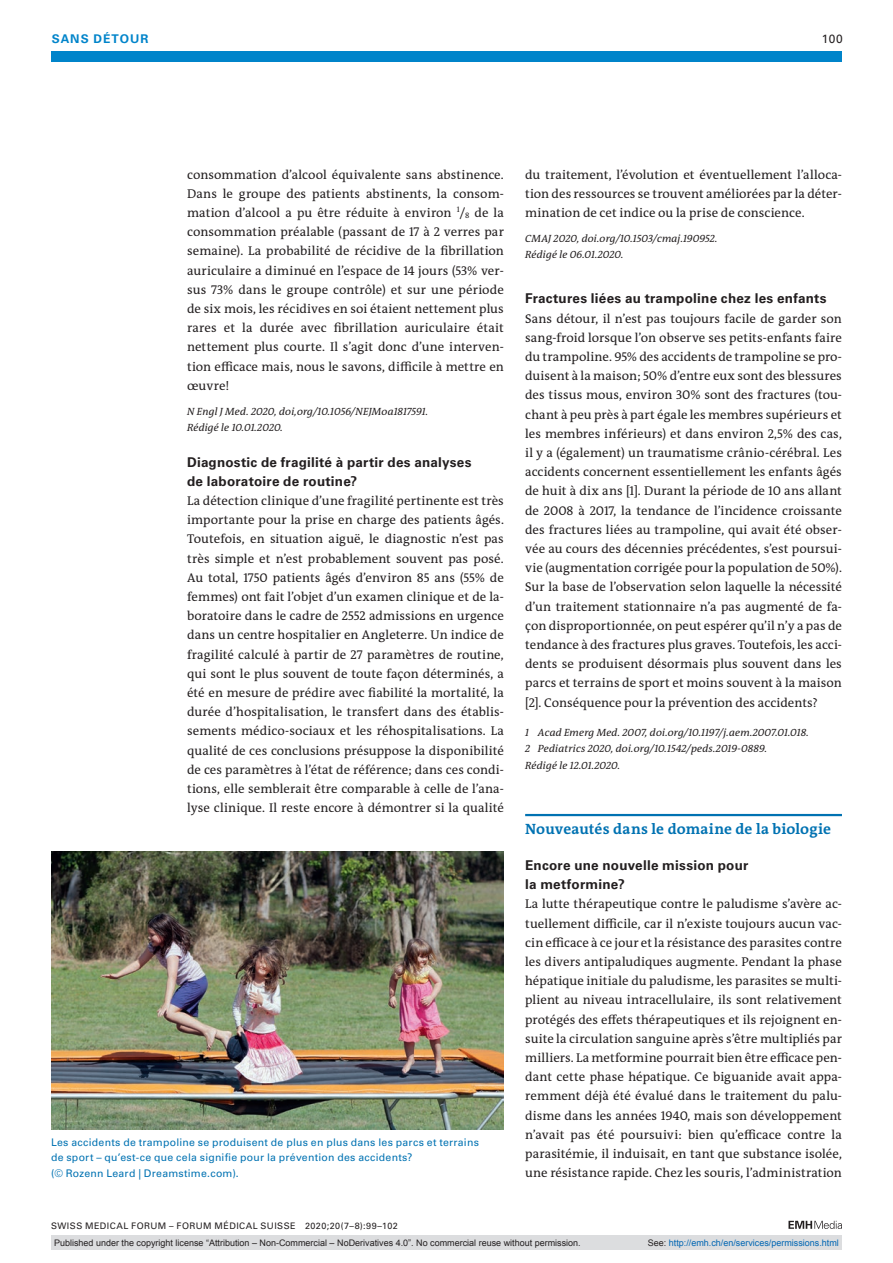
<style>
.page{position:relative;width:893px;height:1263px;background:#fff}
.page>*{position:absolute;margin:0;border:0;box-sizing:border-box;transform-origin:0 0}
.t1{font:700 15px "The Antiqua B W7";letter-spacing:.005em;color:#0072b2}
.t2{font:700 13.5px/19.2px "Univers LT Std";letter-spacing:.015em;color:#231f20}
.t3{font:12.75px/19.2px "The Antiqua B W5 Plain";letter-spacing:.005em;color:#231f20;text-align:justify}
.t4{font:700 12px "Univers LT Std";color:#0084ca}
.t5{font:12px "Univers LT Std";color:#231f20}
.t6{font:italic 10.5px/16.5px "The Antiqua B W5 Plain";letter-spacing:.01em;color:#231f20}
.t7{font:10.5px/15.8px "Univers LT Std";letter-spacing:.025em;color:#0072b2}
.t8{font:9px "Arial";color:#231f20}
.t9{font:9px "Univers LT Std";letter-spacing:.05em;color:#231f20}
.t10{font:9px "Arial";color:#0166b3}
.s1{color:#231f20}
</style>
<div class="page">
<div style="left:51px;top:51px;width:791px;height:11px;background:#0084ca"></div>
<svg style="left:788px;top:1221px;width:54px;height:8px"></svg>
<hr style="left:525px;top:814px;width:317px;height:2px;background:#0072b2">
<img style="left:51px;top:851px;width:453px;height:278px">
<div style="left:51px;top:1235px;width:791px;height:15px;background:#dcdddf"></div>
<p class="t4" style="left:52px;top:31px;width:19px">Sans</p>
<p class="t4" style="left:94px;top:31px;width:10px">détour</p>
<p class="t5" style="left:822px;top:31px;width:22px">100</p>
<p class="t3" style="left:187px;top:165px;width:318px">consommation d’alcool équivalente sans abstinence.<br>Dans le groupe des patients abstinents, la consom&shy;mation d’alcool a pu être réduite à environ <sup>1</sup>/<sub>8</sub> de la consommation préalable (passant de 17 à 2 verres par semaine). La probabilité de récidive de la fibrillation auriculaire a diminué en l’espace de 14 jours (53% ver&shy;sus 73% dans le groupe contrôle) et sur une période de six mois, les récidives en soi étaient nettement plus rares et la durée avec fibrillation auriculaire était nettement plus courte. Il s’agit donc d’une interven&shy;tion efficace mais, nous le savons, difficile à mettre en œuvre!</p>
<p class="t6" style="left:187px;top:403px;width:243px">N Engl J Med. 2020, doi,org/10.1056/NEJMoa1817591.<br>Rédigé le 10.01.2020.</p>
<p class="t2" style="left:187px;top:452px;width:286px">Diagnostic de fragilité à partir des analyses de laboratoire de routine?</p>
<p class="t3" style="left:187px;top:491px;width:318px">La détection clinique d’une fragilité pertinente est très importante pour la prise en charge des patients âgés.<br>Toutefois, en situation aiguë, le diagnostic n’est pas très simple et n’est probablement souvent pas posé.<br>Au total, 1750 patients âgés d’environ 85 ans (55% de femmes) ont fait l’objet d’un examen clinique et de la&shy;boratoire dans le cadre de 2552 admissions en urgence dans un centre hospitalier en Angleterre. Un indice de fragilité calculé à partir de 27 paramètres de routine, qui sont le plus souvent de toute façon déterminés, a été en mesure de prédire avec fiabilité la mortalité, la durée d’hospitalisation, le transfert dans des établis&shy;sements médico-sociaux et les réhospitalisations. La qualité de ces conclusions présuppose la disponibilité de ces paramètres à l’état de référence; dans ces condi&shy;tions, elle semblerait être comparable à celle de l’ana&shy;lyse clinique. Il reste encore à démontrer si la qualité</p>
<p class="t7" style="left:51px;top:1134px;width:429px">Les accidents de trampoline se produisent de plus en plus dans les parcs et terrains de sport – qu’est-ce que cela signifie pour la prévention des accidents?<br>(© Rozenn Leard | Dreamstime.com).</p>
<p class="t9" style="left:51px;top:1220px;width:348px">SWISS MEDICAL FORUM – FORUM MÉDICAL SUISSE 2020;20(7–8):99–102</p>
<p class="t3" style="left:525px;top:165px;width:318px">du traitement, l’évolution et éventuellement l’alloca&shy;tion des ressources se trouvent améliorées par la déter&shy;mination de cet indice ou la prise de conscience.</p>
<p class="t6" style="left:525px;top:230px;width:194px">CMAJ 2020, doi.org/10.1503/cmaj.190952.<br>Rédigé le 06.01.2020.</p>
<p class="t2" style="left:525px;top:289px;width:303px">Fractures liées au trampoline chez les enfants</p>
<p class="t3" style="left:525px;top:309px;width:318px">Sans détour, il n’est pas toujours facile de garder son sang-froid lorsque l’on observe ses petits-enfants faire du trampoline. 95% des accidents de trampoline se pro&shy;duisent à la maison; 50% d’entre eux sont des blessures des tissus mous, environ 30% sont des fractures (tou&shy;chant à peu près à part égale les membres supérieurs et les membres inférieurs) et dans environ 2,5% des cas, il y a (également) un traumatisme crânio-cérébral. Les accidents concernent essentiellement les enfants âgés de huit à dix ans [1]. Durant la période de 10 ans allant de 2008 à 2017, la tendance de l’incidence croissante des fractures liées au trampoline, qui avait été obser&shy;vée au cours des décennies précédentes, s’est poursui&shy;vie (augmentation corrigée pour la population de 50%).<br>Sur la base de l’observation selon laquelle la nécessité d’un traitement stationnaire n’a pas augmenté de fa&shy;çon disproportionnée, on peut espérer qu’il n’y a pas de tendance à des fractures plus graves. Toutefois, les acci&shy;dents se produisent désormais plus souvent dans les parcs et terrains de sport et moins souvent à la maison [2]. Conséquence pour la prévention des accidents?</p>
<p class="t6" style="left:525px;top:724px;width:285px">1 Acad Emerg Med. 2007, doi.org/10.1197/j.aem.2007.01.018.<br>2 Pediatrics 2020, doi.org/10.1542/peds.2019-0889.<br>Rédigé le 12.01.2020.</p>
<p class="t1" style="left:525px;top:819px;width:307px">Nouveautés dans le domaine de la biologie</p>
<p class="t2" style="left:525px;top:856px;width:225px">Encore une nouvelle mission pour la metformine?</p>
<p class="t3" style="left:525px;top:894px;width:318px">La lutte thérapeutique contre le paludisme s’avère ac&shy;tuellement difficile, car il n’existe toujours aucun vac&shy;cin efficace à ce jour et la résistance des parasites contre les divers antipaludiques augmente. Pendant la phase hépatique initiale du paludisme, les parasites se multi&shy;plient au niveau intracellulaire, ils sont relativement protégés des effets thérapeutiques et ils rejoignent en&shy;suite la circulation sanguine après s’être multipliés par milliers. La metformine pourrait bien être efficace pen&shy;dant cette phase hépatique. Ce biguanide avait appa&shy;remment déjà été évalué dans le traitement du palu&shy;disme dans les années 1940, mais son développement n’avait pas été poursuivi: bien qu’efficace contre la parasitémie, il induisait, en tant que substance isolée, une résistance rapide. Chez les souris, l’administration</p>
<p class="t8" style="left:54px;top:1237px;width:528px">Published under the copyright license “Attribution – Non-Commercial – NoDerivatives 4.0”. No commercial reuse without permission.</p>
<p class="t10" style="left:648px;top:1237px;width:193px"><span class="s1">See:</span> http://emh.ch/en/services/permissions.html</p>
</div>
